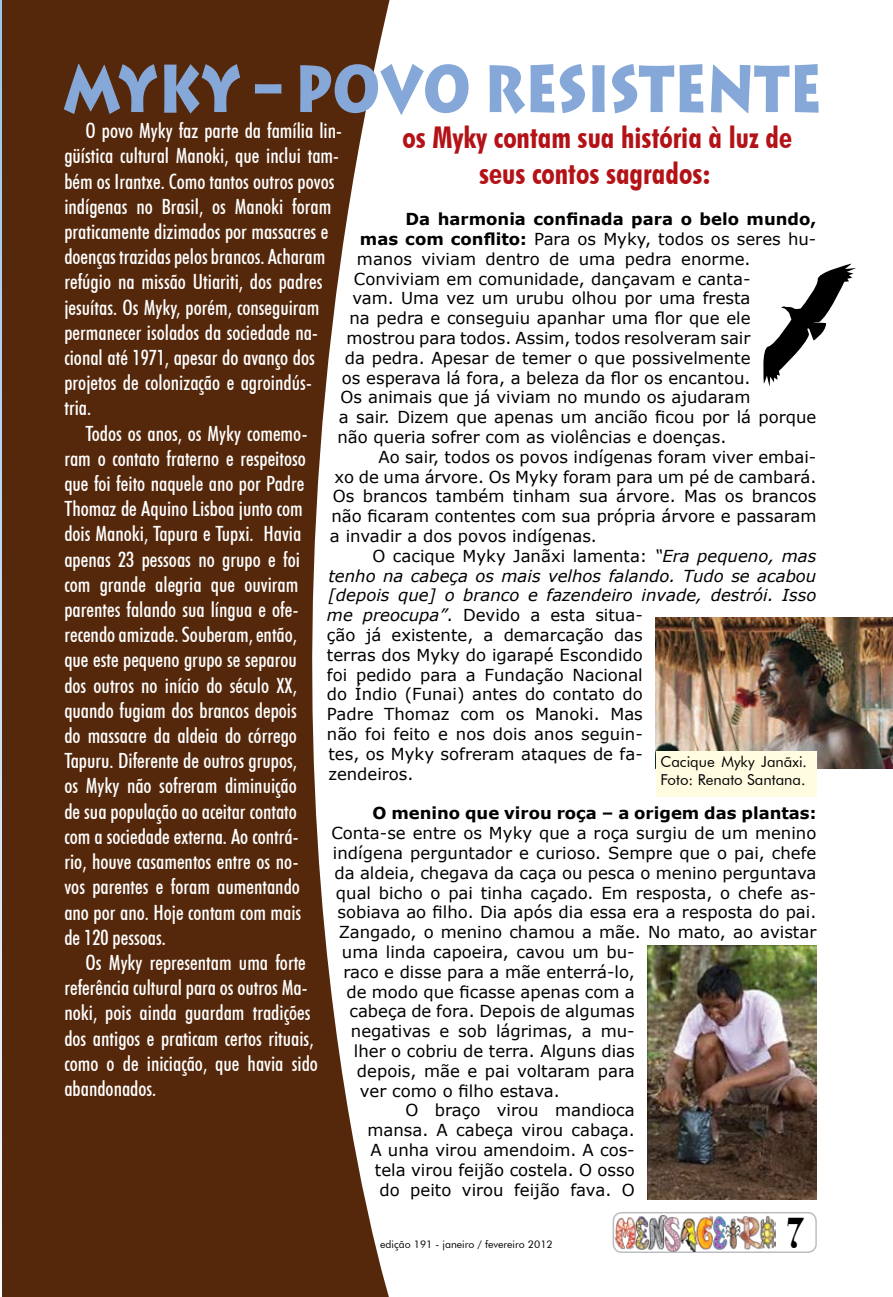
<style>
.page{position:relative;width:893px;height:1297px;background:#fff}
.page>*{position:absolute;margin:0;border:0;box-sizing:border-box;transform-origin:0 0}
.t1{font:900 condensed 45px "Bauer Bodoni BT";color:#000;scale:.8 1}
.t2{font:700 condensed 30px/36px "Futura BT";color:#b31217;text-align:center}
.t3{font:500 condensed 21px "Futura BT";color:#fff}
.t4{font:16.5px "Verdana";color:#000}
.t5{font:italic 16.5px "Verdana";color:#000}
.t6{font:700 16.5px "Verdana";color:#000}
.t7{font:15px/18px "Futura BT";color:#000}
.t8{font:10.5px "Futura BT";color:#000}
.s1{font-weight:700}
.s2{font-style:italic}
</style>
<div class="page">
<svg style="left:2px;top:0;width:388px;height:1297px;background:#6c452c"></svg>
<svg style="left:0;top:0;width:2px;height:1222px;background:#c5def3"></svg>
<svg style="left:64px;top:64px;width:755px;height:51px"></svg>
<svg style="left:763px;top:263px;width:93px;height:124px"></svg>
<img style="left:656px;top:617px;width:237px;height:152px">
<img style="left:648px;top:945px;width:168px;height:254px">
<div style="left:656px;top:751px;width:160px;height:45px;background:#fffce1"></div>
<div style="left:613px;top:1212px;width:204px;height:41px;border:2px solid #bcbdc0;border-radius:9px"></div>
<img style="left:614px;top:1215px;width:161px;height:36px">
<svg style="left:379px;top:1238px;width:11px;height:14px"></svg>
<p class="t3" style="left:86px;top:118px;width:258px">O povo Myky faz parte da família lin-</p>
<p class="t3" style="left:64px;top:143px;width:276px">güística cultural Manoki, que inclui tam-</p>
<p class="t3" style="left:64px;top:168px;width:272px">bém os Irantxe. Como tantos outros povos</p>
<p class="t3" style="left:64px;top:194px;width:268px">indígenas no Brasil, os Manoki foram</p>
<p class="t3" style="left:64px;top:219px;width:266px">praticamente dizimados por massacres e</p>
<p class="t3" style="left:64px;top:244px;width:263px">doenças trazidas pelos brancos. Acharam</p>
<p class="t3" style="left:64px;top:269px;width:260px">refúgio na missão Utiariti, dos padres</p>
<p class="t3" style="left:64px;top:294px;width:257px">jesuítas. Os Myky, porém, conseguiram</p>
<p class="t3" style="left:64px;top:320px;width:255px">permanecer isolados da sociedade na-</p>
<p class="t3" style="left:64px;top:345px;width:252px">cional até 1971, apesar do avanço dos</p>
<p class="t3" style="left:64px;top:370px;width:249px">projetos de colonização e agroindús-</p>
<p class="t3" style="left:64px;top:395px;width:28px">tria.</p>
<p class="t3" style="left:86px;top:420px;width:223px">Todos os anos, os Myky comemo-</p>
<p class="t3" style="left:64px;top:446px;width:243px">ram o contato fraterno e respeitoso</p>
<p class="t3" style="left:64px;top:471px;width:241px">que foi feito naquele ano por Padre</p>
<p class="t3" style="left:64px;top:496px;width:240px">Thomaz de Aquino Lisboa junto com</p>
<p class="t3" style="left:64px;top:521px;width:238px">dois Manoki, Tapura e Tupxi. Havia</p>
<p class="t3" style="left:64px;top:546px;width:237px">apenas 23 pessoas no grupo e foi</p>
<p class="t3" style="left:64px;top:572px;width:235px">com grande alegria que ouviram</p>
<p class="t3" style="left:64px;top:597px;width:236px">parentes falando sua língua e ofe-</p>
<p class="t3" style="left:64px;top:622px;width:234px">recendo amizade. Souberam, então,</p>
<p class="t3" style="left:64px;top:647px;width:234px">que este pequeno grupo se separou</p>
<p class="t3" style="left:64px;top:672px;width:234px">dos outros no início do século XX,</p>
<p class="t3" style="left:64px;top:698px;width:234px">quando fugiam dos brancos depois</p>
<p class="t3" style="left:64px;top:723px;width:234px">do massacre da aldeia do córrego</p>
<p class="t3" style="left:64px;top:748px;width:234px">Tapuru. Diferente de outros grupos,</p>
<p class="t3" style="left:64px;top:773px;width:234px">os Myky não sofreram diminuição</p>
<p class="t3" style="left:64px;top:798px;width:234px">de sua população ao aceitar contato</p>
<p class="t3" style="left:64px;top:824px;width:235px">com a sociedade externa. Ao contrá-</p>
<p class="t3" style="left:64px;top:849px;width:236px">rio, houve casamentos entre os no-</p>
<p class="t3" style="left:64px;top:874px;width:237px">vos parentes e foram aumentando</p>
<p class="t3" style="left:64px;top:899px;width:238px">ano por ano. Hoje contam com mais</p>
<p class="t3" style="left:64px;top:924px;width:103px">de 120 pessoas.</p>
<p class="t3" style="left:86px;top:950px;width:222px">Os Myky representam uma forte</p>
<p class="t3" style="left:64px;top:975px;width:244px">referência cultural para os outros Ma-</p>
<p class="t3" style="left:64px;top:1000px;width:247px">noki, pois ainda guardam tradições</p>
<p class="t3" style="left:64px;top:1025px;width:250px">dos antigos e praticam certos rituais,</p>
<p class="t3" style="left:64px;top:1050px;width:255px">como o de iniciação, que havia sido</p>
<p class="t3" style="left:64px;top:1076px;width:93px">abandonados.</p>
<h2 class="t2" style="left:402px;top:119px;width:391px">os Myky contam sua história à luz de seus contos sagrados:</h2>
<p class="t6" style="left:405px;top:208px;width:412px">Da harmonia confinada para o belo mundo,</p>
<p class="t4" style="left:360px;top:228px;width:458px"><span class="s1">mas com conflito:</span> Para os Myky, todos os seres hu-</p>
<p class="t4" style="left:357px;top:247px;width:395px">manos viviam dentro de uma pedra enorme.</p>
<p class="t4" style="left:354px;top:267px;width:398px">Conviviam em comunidade, dançavam e canta-</p>
<p class="t4" style="left:352px;top:287px;width:400px">vam. Uma vez um urubu olhou por uma fresta</p>
<p class="t4" style="left:349px;top:307px;width:403px">na pedra e conseguiu apanhar uma flor que ele</p>
<p class="t4" style="left:346px;top:327px;width:406px">mostrou para todos. Assim, todos resolveram sair</p>
<p class="t4" style="left:345px;top:346px;width:407px">da pedra. Apesar de temer o que possivelmente</p>
<p class="t4" style="left:342px;top:366px;width:410px">os esperava lá fora, a beleza da flor os encantou.</p>
<p class="t4" style="left:340px;top:386px;width:412px">Os animais que já viviam no mundo os ajudaram</p>
<p class="t4" style="left:339px;top:406px;width:479px">a sair. Dizem que apenas um ancião ficou por lá porque</p>
<p class="t4" style="left:337px;top:426px;width:390px">não queria sofrer com as violências e doenças.</p>
<p class="t4" style="left:378px;top:445px;width:439px">Ao sair, todos os povos indígenas foram viver embai-</p>
<p class="t4" style="left:334px;top:465px;width:483px">xo de uma árvore. Os Myky foram para um pé de cambará.</p>
<p class="t4" style="left:333px;top:485px;width:485px">Os brancos também tinham sua árvore. Mas os brancos</p>
<p class="t4" style="left:331px;top:505px;width:486px">não ficaram contentes com sua própria árvore e passaram</p>
<p class="t4" style="left:330px;top:525px;width:268px">a invadir a dos povos indígenas.</p>
<p class="t4" style="left:372px;top:544px;width:445px">O cacique Myky Janãxi lamenta: <span class="s2">“Era pequeno, mas</span></p>
<p class="t5" style="left:328px;top:564px;width:489px">tenho na cabeça os mais velhos falando. Tudo se acabou</p>
<p class="t5" style="left:328px;top:584px;width:489px">[depois que] o branco e fazendeiro invade, destrói. Isso</p>
<p class="t4" style="left:327px;top:604px;width:317px"><span class="s2">me preocupa”</span>. Devido a esta situa-</p>
<p class="t4" style="left:327px;top:624px;width:317px">ção já existente, a demarcação das</p>
<p class="t4" style="left:327px;top:643px;width:317px">terras dos Myky do igarapé Escondido</p>
<p class="t4" style="left:327px;top:663px;width:317px">foi pedido para a Fundação Nacional</p>
<p class="t4" style="left:327px;top:683px;width:317px">do Índio (Funai) antes do contato do</p>
<p class="t4" style="left:327px;top:703px;width:317px">Padre Thomaz com os Manoki. Mas</p>
<p class="t4" style="left:327px;top:723px;width:317px">não foi feito e nos dois anos seguin-</p>
<p class="t4" style="left:328px;top:742px;width:316px">tes, os Myky sofreram ataques de fa-</p>
<p class="t4" style="left:328px;top:762px;width:87px">zendeiros.</p>
<p class="t6" style="left:372px;top:802px;width:445px">O menino que virou roça – a origem das plantas:</p>
<p class="t4" style="left:331px;top:822px;width:486px">Conta-se entre os Myky que a roça surgiu de um menino</p>
<p class="t4" style="left:333px;top:841px;width:485px">indígena perguntador e curioso. Sempre que o pai, chefe</p>
<p class="t4" style="left:334px;top:861px;width:483px">da aldeia, chegava da caça ou pesca o menino perguntava</p>
<p class="t4" style="left:336px;top:881px;width:482px">qual bicho o pai tinha caçado. Em resposta, o chefe as-</p>
<p class="t4" style="left:337px;top:901px;width:480px">sobiava ao filho. Dia após dia essa era a resposta do pai.</p>
<p class="t4" style="left:339px;top:921px;width:479px">Zangado, o menino chamou a mãe. No mato, ao avistar</p>
<p class="t4" style="left:342px;top:940px;width:294px">uma linda capoeira, cavou um bu-</p>
<p class="t4" style="left:343px;top:960px;width:293px">raco e disse para a mãe enterrá-lo,</p>
<p class="t4" style="left:346px;top:980px;width:290px">de modo que ficasse apenas com a</p>
<p class="t4" style="left:349px;top:1000px;width:287px">cabeça de fora. Depois de algumas</p>
<p class="t4" style="left:351px;top:1020px;width:285px">negativas e sob lágrimas, a mu-</p>
<p class="t4" style="left:354px;top:1039px;width:282px">lher o cobriu de terra. Alguns dias</p>
<p class="t4" style="left:357px;top:1059px;width:279px">depois, mãe e pai voltaram para</p>
<p class="t4" style="left:360px;top:1079px;width:201px">ver como o filho estava.</p>
<p class="t4" style="left:405px;top:1099px;width:231px">O braço virou mandioca</p>
<p class="t4" style="left:367px;top:1119px;width:269px">mansa. A cabeça virou cabaça.</p>
<p class="t4" style="left:370px;top:1138px;width:266px">A unha virou amendoim. A cos-</p>
<p class="t4" style="left:375px;top:1158px;width:261px">tela virou feijão costela. O osso</p>
<p class="t4" style="left:379px;top:1178px;width:257px">do peito virou feijão fava. O</p>
<p class="t7" style="left:660px;top:753px;width:148px">Cacique Myky Janãxi.<br>Foto: Renato Santana.</p>
<p class="t8" style="left:380px;top:1237px;width:174px">edição 191 - janeiro / fevereiro 2012</p>
<h1 class="t1" style="left:786px;top:1204px;width:23px">7</h1>
</div>
